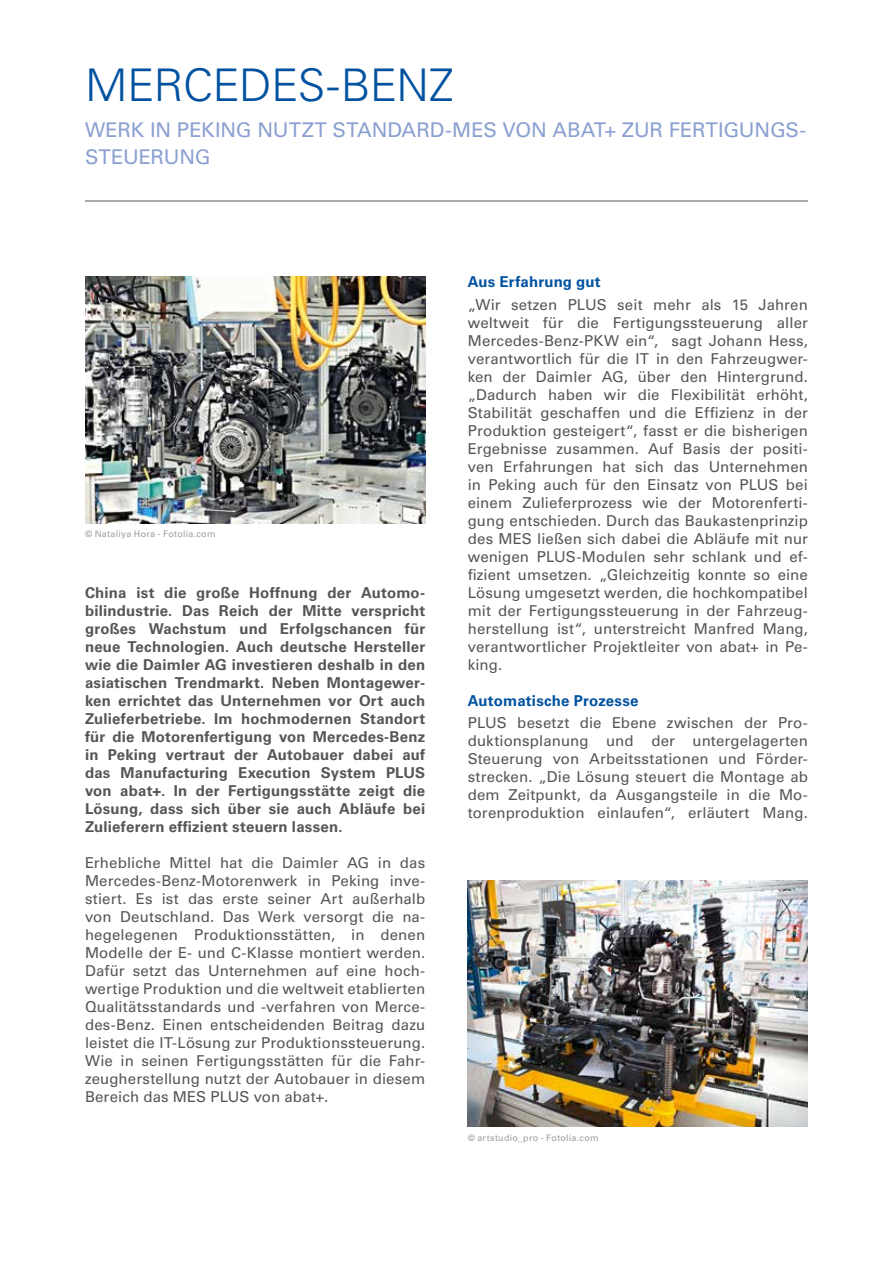
<style>
.page{position:relative;width:893px;height:1263px;background:#fff}
.page>*{position:absolute;margin:0;border:0;box-sizing:border-box;transform-origin:0 0}
.t1{font:300 45px "Univers LT Std";letter-spacing:-.015em;color:#0052a0}
.t2{font:20.25px/27px "Univers LT Std";letter-spacing:-.005em;color:#8ba0d1}
.t3{font:15px/18px "Univers LT Std";letter-spacing:.005em;color:#565656;text-align:justify}
.t4{font:700 15px/18px "Univers LT Std";letter-spacing:.015em;color:#565656;text-align:justify}
.t5{font:700 15px "Univers LT Std";letter-spacing:.01em;color:#0052a0}
.t6{font:9px "Univers LT Std";letter-spacing:.025em;color:#9c9d9d}
.s1{font-weight:700}
</style>
<div class="page">
<img style="left:468px;top:880px;width:340px;height:247px">
<hr style="left:85px;top:201px;width:723px;height:1px;background:#565656">
<img style="left:85px;top:276px;width:340px;height:247px">
<h1 class="t1" style="left:85px;top:58px;width:370px">MERCEDES-BENZ</h1>
<h2 class="t2" style="left:85px;top:116px;width:723px">WERK IN PEKING NUTZT STANDARD-MES VON ABAT+ ZUR FERTIGUNGS-<br>STEUERUNG</h2>
<p class="t6" style="left:85px;top:528px;width:132px"><span class="s1">©</span> Nataliya Hora - Fotolia.com</p>
<p class="t4" style="left:85px;top:583px;width:342px">China ist die große Hoffnung der Automo&shy;bilindustrie. Das Reich der Mitte verspricht großes Wachstum und Erfolgschancen für neue Technologien. Auch deutsche Hersteller wie die Daimler AG investieren deshalb in den asiatischen Trendmarkt. Neben Montagewer&shy;ken errichtet das Unternehmen vor Ort auch Zulieferbetriebe. Im hochmodernen Standort für die Motorenfertigung von Mercedes-Benz in Peking vertraut der Autobauer dabei auf das Manufacturing Execution System PLUS von abat+. In der Fertigungsstätte zeigt die Lösung, dass sich über sie auch Abläufe bei Zulieferern effizient steuern lassen.</p>
<p class="t3" style="left:85px;top:853px;width:342px">Erhebliche Mittel hat die Daimler AG in das Mercedes-Benz-Motorenwerk in Peking inve&shy;stiert. Es ist das erste seiner Art außerhalb von Deutschland. Das Werk versorgt die na&shy;hegelegenen Produktionsstätten, in denen Modelle der E- und C-Klasse montiert werden.<br>Dafür setzt das Unternehmen auf eine hoch&shy;wertige Produktion und die weltweit etablierten Qualitätsstandards und -verfahren von Merce&shy;des-Benz. Einen entscheidenden Beitrag dazu leistet die IT-Lösung zur Produktionssteuerung.<br>Wie in seinen Fertigungsstätten für die Fahr&shy;zeugherstellung nutzt der Autobauer in diesem Bereich das MES PLUS von abat+.</p>
<p class="t5" style="left:468px;top:273px;width:135px">Aus Erfahrung gut</p>
<p class="t3" style="left:468px;top:295px;width:342px">„Wir setzen PLUS seit mehr als 15 Jahren weltweit für die Fertigungssteuerung aller Mercedes-Benz-PKW ein“, sagt Johann Hess, verantwortlich für die IT in den Fahrzeugwer&shy;ken der Daimler AG, über den Hintergrund. „Dadurch haben wir die Flexibilität erhöht, Stabilität geschaffen und die Effizienz in der Produktion gesteigert“, fasst er die bisherigen Ergebnisse zusammen. Auf Basis der positi&shy;ven Erfahrungen hat sich das Unternehmen in Peking auch für den Einsatz von PLUS bei einem Zulieferprozess wie der Motorenferti&shy;gung entschieden. Durch das Baukastenprinzip des MES ließen sich dabei die Abläufe mit nur wenigen PLUS-Modulen sehr schlank und ef&shy;fizient umsetzen. „Gleichzeitig konnte so eine Lösung umgesetzt werden, die hochkompatibel mit der Fertigungssteuerung in der Fahrzeug&shy;herstellung ist“, unterstreicht Manfred Mang, verantwortlicher Projektleiter von abat+ in Pe&shy;king.</p>
<p class="t5" style="left:468px;top:691px;width:172px">Automatische Prozesse</p>
<p class="t3" style="left:468px;top:713px;width:342px">PLUS besetzt die Ebene zwischen der Pro&shy;duktionsplanung und der untergelagerten Steuerung von Arbeitsstationen und Förder&shy;strecken. „Die Lösung steuert die Montage ab dem Zeitpunkt, da Ausgangsteile in die Mo&shy;torenproduktion einlaufen“, erläutert Mang.</p>
<p class="t6" style="left:468px;top:1132px;width:132px"><span class="s1">©</span> artstudio_pro - Fotolia.com</p>
</div>
